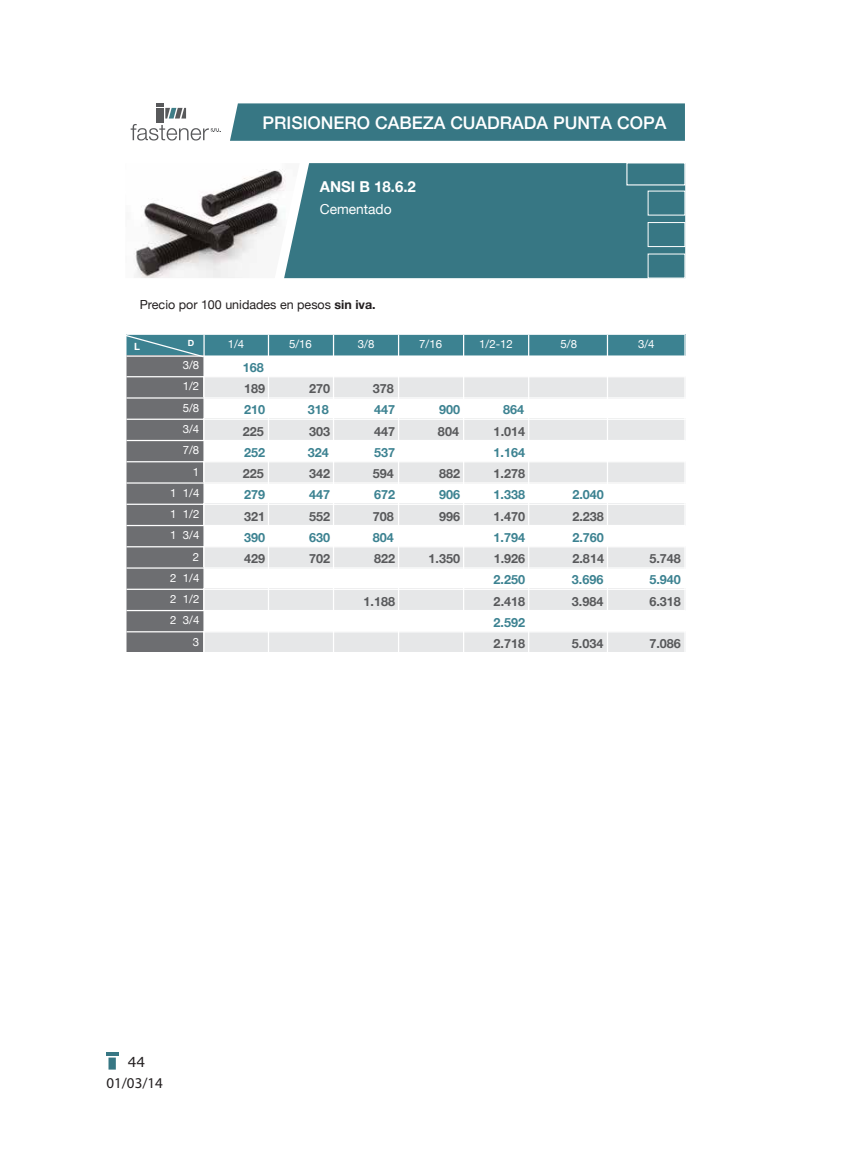
<style>
.page{position:relative;width:851px;height:1159px;background:#fff}
.page>*{position:absolute;margin:0;border:0;box-sizing:border-box;transform-origin:0 0}
.t1{font:500 17.5px "Helvetica Neue";color:#fff}
.t2{font:700 15px "Helvetica Neue";color:#fff}
.t3{font:15px "Myriad Pro";color:#231f20}
.t4{font:13.75px "Helvetica Neue";color:#fff}
.t5{font:13.75px "Verdana";color:#231f20}
.t6{font:700 12.62px "Helvetica Neue";color:#58595b}
.t7{font:700 12.62px "Helvetica Neue";color:#3c8291}
.t8{font:12.5px "Helvetica Neue";color:#231f20}
.t9{font:11.38px "Helvetica Neue";color:#fff}
.t10{font:700 9.88px "Helvetica Neue";color:#fff}
.t11{font:700 8.75px "Helvetica Neue";color:#fff}
.s1{font-weight:700}
</style>
<div class="page">
<div style="left:230px;top:103px;width:454px;height:38px;background:#377784"></div>
<svg style="left:131px;top:104px;width:90px;height:36px"></svg>
<div style="left:300px;top:163px;width:385px;height:115px;background:#377784"></div>
<img style="left:134px;top:169px;width:166px;height:109px">
<svg style="left:106px;top:1052px;width:12px;height:17px"></svg>
<div style="left:126px;top:335px;width:559px;height:21px;background:#3c8291"></div>
<div style="left:126px;top:355px;width:78px;height:22px;background:#6d6e71"></div>
<div style="left:126px;top:376px;width:78px;height:23px;background:#6d6e71"></div>
<div style="left:203px;top:376px;width:482px;height:23px;background:#e6e7e8"></div>
<div style="left:126px;top:397px;width:78px;height:23px;background:#6d6e71"></div>
<div style="left:126px;top:419px;width:78px;height:22px;background:#6d6e71"></div>
<div style="left:203px;top:419px;width:482px;height:22px;background:#e6e7e8"></div>
<div style="left:126px;top:440px;width:78px;height:22px;background:#6d6e71"></div>
<div style="left:126px;top:461px;width:78px;height:23px;background:#6d6e71"></div>
<div style="left:203px;top:461px;width:482px;height:23px;background:#e6e7e8"></div>
<div style="left:126px;top:482px;width:78px;height:23px;background:#6d6e71"></div>
<div style="left:126px;top:504px;width:78px;height:22px;background:#6d6e71"></div>
<div style="left:203px;top:504px;width:482px;height:22px;background:#e6e7e8"></div>
<div style="left:126px;top:525px;width:78px;height:22px;background:#6d6e71"></div>
<div style="left:126px;top:546px;width:78px;height:23px;background:#6d6e71"></div>
<div style="left:203px;top:546px;width:482px;height:23px;background:#e6e7e8"></div>
<div style="left:126px;top:567px;width:78px;height:23px;background:#6d6e71"></div>
<div style="left:126px;top:589px;width:78px;height:22px;background:#6d6e71"></div>
<div style="left:203px;top:589px;width:482px;height:22px;background:#e6e7e8"></div>
<div style="left:126px;top:610px;width:78px;height:22px;background:#6d6e71"></div>
<div style="left:126px;top:631px;width:78px;height:23px;background:#6d6e71"></div>
<div style="left:203px;top:631px;width:482px;height:23px;background:#e6e7e8"></div>
<hr style="left:203px;top:335px;width:2px;height:319px;background:#fff">
<hr style="left:268px;top:335px;width:1px;height:319px;background:#fff">
<hr style="left:333px;top:335px;width:1px;height:319px;background:#fff">
<hr style="left:398px;top:335px;width:1px;height:319px;background:#fff">
<hr style="left:463px;top:335px;width:1px;height:319px;background:#fff">
<hr style="left:528px;top:335px;width:1px;height:319px;background:#fff">
<hr style="left:606px;top:335px;width:2px;height:319px;background:#fff">
<hr style="left:684px;top:335px;width:1px;height:319px;background:#fff">
<hr style="left:126px;top:355px;width:559px;height:2px;background:#fff">
<hr style="left:126px;top:376px;width:559px;height:1px;background:#fff">
<hr style="left:126px;top:397px;width:559px;height:2px;background:#fff">
<hr style="left:126px;top:419px;width:559px;height:1px;background:#fff">
<hr style="left:126px;top:440px;width:559px;height:1px;background:#fff">
<hr style="left:126px;top:461px;width:559px;height:1px;background:#fff">
<hr style="left:126px;top:482px;width:559px;height:2px;background:#fff">
<hr style="left:126px;top:504px;width:559px;height:1px;background:#fff">
<hr style="left:126px;top:525px;width:559px;height:1px;background:#fff">
<hr style="left:126px;top:546px;width:559px;height:1px;background:#fff">
<hr style="left:126px;top:567px;width:559px;height:2px;background:#fff">
<hr style="left:126px;top:589px;width:559px;height:1px;background:#fff">
<hr style="left:126px;top:610px;width:559px;height:1px;background:#fff">
<hr style="left:126px;top:631px;width:559px;height:1px;background:#fff">
<hr style="left:126px;top:652px;width:559px;height:2px;background:#fff">
<svg style="left:126px;top:334px;width:79px;height:24px"></svg>
<div style="left:626px;top:162px;width:59px;height:23px;border:1px solid #fff"></div>
<div style="left:647px;top:222px;width:38px;height:25px;border:1px solid #fff"></div>
<h1 class="t1" style="left:262px;top:108px;width:405px">PRISIONERO CABEZA CUADRADA PUNTA COPA</h1>
<p class="t2" style="left:320px;top:175px;width:98px">ANSI B 18.6.2</p>
<p class="t4" style="left:320px;top:199px;width:73px">Cementado</p>
<p class="t8" style="left:140px;top:296px;width:237px">Precio por 100 unidades en pesos <span class="s1">sin iva.</span></p>
<p class="t10" style="left:134px;top:339px;width:7px">L</p>
<p class="t11" style="left:188px;top:336px;width:8px">D</p>
<p class="t9" style="left:228px;top:336px;width:18px">1/4</p>
<p class="t9" style="left:289px;top:336px;width:24px">5/16</p>
<p class="t9" style="left:358px;top:336px;width:18px">3/8</p>
<p class="t9" style="left:419px;top:336px;width:24px">7/16</p>
<p class="t9" style="left:479px;top:336px;width:35px">1/2-12</p>
<p class="t9" style="left:560px;top:336px;width:18px">5/8</p>
<p class="t9" style="left:638px;top:336px;width:18px">3/4</p>
<p class="t9" style="left:183px;top:357px;width:18px">3/8</p>
<p class="t7" style="left:243px;top:357px;width:23px">168</p>
<p class="t9" style="left:183px;top:378px;width:18px">1/2</p>
<p class="t6" style="left:244px;top:378px;width:23px">189</p>
<p class="t6" style="left:309px;top:378px;width:23px">270</p>
<p class="t6" style="left:373px;top:378px;width:23px">378</p>
<p class="t9" style="left:183px;top:399px;width:18px">5/8</p>
<p class="t7" style="left:244px;top:400px;width:23px">210</p>
<p class="t7" style="left:308px;top:400px;width:23px">318</p>
<p class="t7" style="left:374px;top:400px;width:23px">447</p>
<p class="t7" style="left:439px;top:400px;width:23px">900</p>
<p class="t7" style="left:503px;top:400px;width:23px">864</p>
<p class="t9" style="left:183px;top:421px;width:18px">3/4</p>
<p class="t6" style="left:243px;top:421px;width:23px">225</p>
<p class="t6" style="left:309px;top:421px;width:23px">303</p>
<p class="t6" style="left:374px;top:421px;width:23px">447</p>
<p class="t6" style="left:438px;top:421px;width:23px">804</p>
<p class="t6" style="left:493px;top:421px;width:33px">1.014</p>
<p class="t9" style="left:183px;top:442px;width:18px">7/8</p>
<p class="t7" style="left:244px;top:442px;width:23px">252</p>
<p class="t7" style="left:308px;top:442px;width:23px">324</p>
<p class="t7" style="left:374px;top:442px;width:23px">537</p>
<p class="t7" style="left:493px;top:442px;width:33px">1.164</p>
<p class="t9" style="left:193px;top:463px;width:8px">1</p>
<p class="t6" style="left:243px;top:463px;width:23px">225</p>
<p class="t6" style="left:309px;top:463px;width:23px">342</p>
<p class="t6" style="left:373px;top:463px;width:23px">594</p>
<p class="t6" style="left:439px;top:463px;width:23px">882</p>
<p class="t6" style="left:493px;top:463px;width:33px">1.278</p>
<p class="t9" style="left:170px;top:484px;width:31px">1 1/4</p>
<p class="t7" style="left:244px;top:485px;width:23px">279</p>
<p class="t7" style="left:309px;top:485px;width:23px">447</p>
<p class="t7" style="left:374px;top:485px;width:23px">672</p>
<p class="t7" style="left:439px;top:485px;width:23px">906</p>
<p class="t7" style="left:493px;top:485px;width:33px">1.338</p>
<p class="t7" style="left:572px;top:485px;width:33px">2.040</p>
<p class="t9" style="left:170px;top:506px;width:31px">1 1/2</p>
<p class="t6" style="left:244px;top:506px;width:23px">321</p>
<p class="t6" style="left:309px;top:506px;width:23px">552</p>
<p class="t6" style="left:373px;top:506px;width:23px">708</p>
<p class="t6" style="left:439px;top:506px;width:23px">996</p>
<p class="t6" style="left:493px;top:506px;width:33px">1.470</p>
<p class="t6" style="left:572px;top:506px;width:33px">2.238</p>
<p class="t9" style="left:170px;top:527px;width:31px">1 3/4</p>
<p class="t7" style="left:244px;top:527px;width:23px">390</p>
<p class="t7" style="left:309px;top:527px;width:23px">630</p>
<p class="t7" style="left:373px;top:527px;width:23px">804</p>
<p class="t7" style="left:493px;top:527px;width:33px">1.794</p>
<p class="t7" style="left:572px;top:527px;width:33px">2.760</p>
<p class="t9" style="left:193px;top:548px;width:8px">2</p>
<p class="t6" style="left:244px;top:548px;width:23px">429</p>
<p class="t6" style="left:309px;top:548px;width:23px">702</p>
<p class="t6" style="left:374px;top:548px;width:23px">822</p>
<p class="t6" style="left:428px;top:548px;width:33px">1.350</p>
<p class="t6" style="left:493px;top:548px;width:33px">1.926</p>
<p class="t6" style="left:572px;top:548px;width:33px">2.814</p>
<p class="t6" style="left:649px;top:548px;width:33px">5.748</p>
<p class="t9" style="left:170px;top:569px;width:31px">2 1/4</p>
<p class="t7" style="left:493px;top:570px;width:33px">2.250</p>
<p class="t7" style="left:571px;top:570px;width:33px">3.696</p>
<p class="t7" style="left:649px;top:570px;width:33px">5.940</p>
<p class="t9" style="left:170px;top:591px;width:31px">2 1/2</p>
<p class="t6" style="left:363px;top:591px;width:33px">1.188</p>
<p class="t6" style="left:493px;top:591px;width:33px">2.418</p>
<p class="t6" style="left:571px;top:591px;width:33px">3.984</p>
<p class="t6" style="left:649px;top:591px;width:33px">6.318</p>
<p class="t9" style="left:170px;top:612px;width:31px">2 3/4</p>
<p class="t7" style="left:493px;top:612px;width:33px">2.592</p>
<p class="t9" style="left:193px;top:633px;width:8px">3</p>
<p class="t6" style="left:493px;top:633px;width:33px">2.718</p>
<p class="t6" style="left:571px;top:633px;width:33px">5.034</p>
<p class="t6" style="left:649px;top:633px;width:33px">7.086</p>
<p class="t5" style="left:128px;top:1053px;width:19px">44</p>
<p class="t3" style="left:106px;top:1073px;width:58px">01/03/14</p>
</div>
